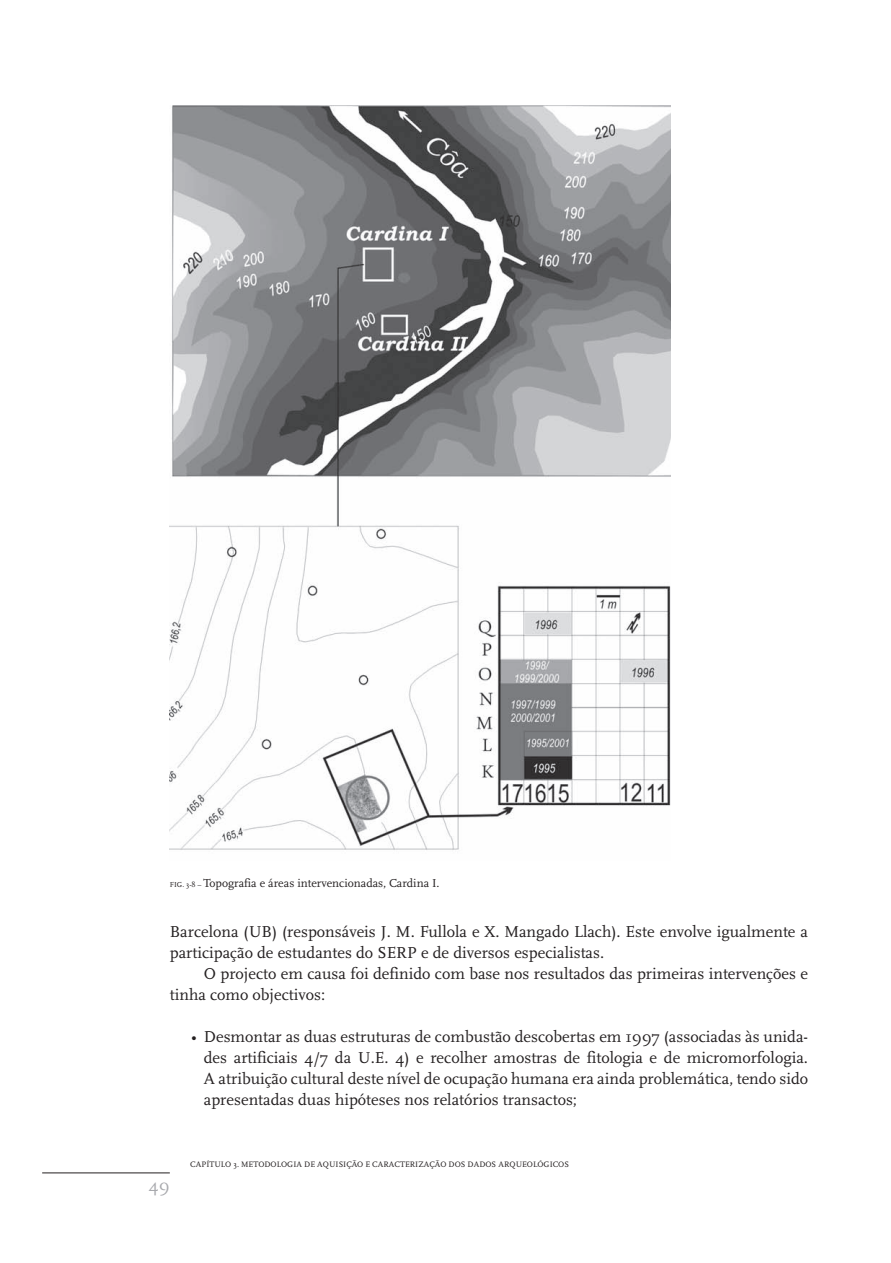
<style>
.page{position:relative;width:891px;height:1263px;background:#fff}
.page>*{position:absolute;margin:0;border:0;box-sizing:border-box;transform-origin:0 0}
.t1{font:18px "Scala";color:#a8a9ad}
.t2{font:16.5px/21px "Scala";color:#231f20}
.t3{font:12px "Scala";color:#231f20}
.t4{font:8.25px "Scala";color:#231f20}
.s1{font-size:7.5px}
</style>
<div class="page">
<hr style="left:42px;top:1172px;width:128px;height:1px;background:#231f20">
<img style="left:170px;top:105px;width:500px;height:745px">
<p class="t3" style="left:170px;top:878px;width:271px"><span class="s1">FIG. 3-8 –</span> Topografia e áreas intervencionadas, Cardina I.</p>
<p class="t2" style="left:170px;top:922px;width:639px">Barcelona (UB) (responsáveis J. M. Fullola e X. Mangado Llach). Este envolve igualmente a participação de estudantes do SERP e de diversos especialistas.</p>
<p class="t2" style="left:170px;top:964px;width:639px;text-indent:34px">O projecto em causa foi definido com base nos resultados das primeiras intervenções e tinha como objectivos:</p>
<p class="t2" style="left:204px;top:1027px;width:605px;text-align:justify;text-indent:-13px">• Desmontar as duas estruturas de combustão descobertas em 1997 (associadas às unida&shy;des artificiais 4/7 da U.E. 4) e recolher amostras de fitologia e de micromorfologia.<br>A atribuição cultural deste nível de ocupação humana era ainda problemática, tendo sido apresentadas duas hipóteses nos relatórios transactos;</p>
<p class="t1" style="left:149px;top:1177px;width:22px">49</p>
<p class="t4" style="left:190px;top:1160px;width:380px">CAPÍTULO 3. METODOLOGIA DE AQUISIÇÃO E CARACTERIZAÇÃO DOS DADOS ARQUEOLÓGICOS</p>
</div>
